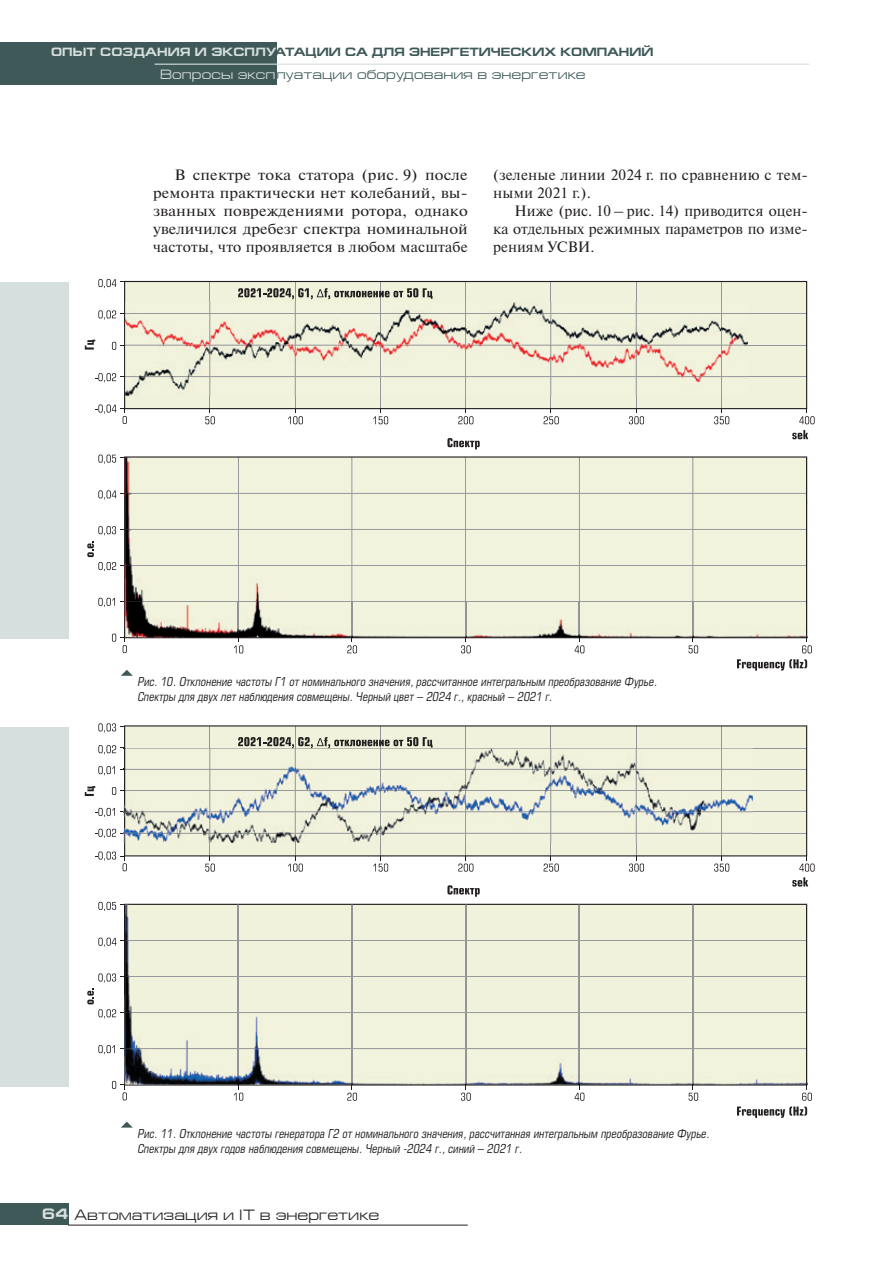
<style>
.page{position:relative;width:893px;height:1263px;background:#fff}
.page>*{position:absolute;margin:0;border:0;box-sizing:border-box;transform-origin:0 0}
.t1{font:15px/18px "Newton C";letter-spacing:.01em;color:#231f20;text-align:justify;scale:1.09 1}
.t2{font:15px/18px "Newton C";letter-spacing:.01em;color:#231f20}
.t3{font:15px "Europe Ext";color:#231f20}
.t4{font:13.5px "Europe Ext";letter-spacing:.005em;color:#3f5959}
.t5{font:italic 12px/14.4px "Europe Cond";color:#231f20}
.t6{font:700 12px "Europe Ext";color:#3f5959}
.s1{color:#d6dfde}
.s2{font-weight:700;color:#d6dfde}
</style>
<div class="page">
<div style="left:0;top:1203px;width:68px;height:22px;background:#3f5959"></div>
<hr style="left:68px;top:1225px;width:400px;height:1px;background:#231f20">
<div style="left:0;top:43px;width:276px;height:42px;background:#3f5959"></div>
<hr style="left:155px;top:64px;width:654px;height:1px;background:#d6dfde">
<svg style="left:124px;top:281px;width:683px;height:128px;background:#e3e4d0"></svg>
<img style="left:126px;top:302px;width:622px;height:94px">
<img style="left:210px;top:302px;width:1px;height:94px">
<img style="left:295px;top:302px;width:1px;height:94px">
<img style="left:380px;top:302px;width:1px;height:94px">
<img style="left:465px;top:302px;width:1px;height:94px">
<img style="left:550px;top:302px;width:1px;height:94px">
<img style="left:636px;top:302px;width:1px;height:94px">
<img style="left:721px;top:302px;width:1px;height:94px">
<img style="left:126px;top:313px;width:622px;height:1px">
<img style="left:126px;top:345px;width:622px;height:1px">
<img style="left:126px;top:376px;width:622px;height:1px">
<img style="left:125px;top:302px;width:1px;height:94px">
<div style="left:173px;top:457px;width:635px;height:180px;background:#f2f3dc"></div>
<img style="left:238px;top:503px;width:1px;height:134px">
<img style="left:352px;top:503px;width:1px;height:134px">
<img style="left:465px;top:503px;width:1px;height:134px">
<img style="left:579px;top:503px;width:1px;height:134px">
<img style="left:693px;top:503px;width:1px;height:134px">
<img style="left:173px;top:529px;width:585px;height:1px">
<img style="left:173px;top:565px;width:585px;height:1px">
<img style="left:173px;top:601px;width:585px;height:1px">
<img style="left:125px;top:457px;width:682px;height:46px">
<img style="left:125px;top:502px;width:48px;height:135px">
<div style="left:758px;top:502px;width:49px;height:135px;background:#f2f3dc"></div>
<img style="left:173px;top:637px;width:586px;height:1px">
<svg style="left:792px;top:430px;width:16px;height:9px"></svg>
<svg style="left:85px;top:340px;width:10px;height:10px"></svg>
<svg style="left:205px;top:409px;width:10px;height:15px"></svg>
<svg style="left:288px;top:409px;width:15px;height:15px"></svg>
<svg style="left:373px;top:409px;width:15px;height:15px"></svg>
<svg style="left:458px;top:409px;width:15px;height:15px"></svg>
<svg style="left:544px;top:409px;width:15px;height:15px"></svg>
<svg style="left:629px;top:409px;width:15px;height:15px"></svg>
<svg style="left:714px;top:409px;width:15px;height:15px"></svg>
<svg style="left:799px;top:409px;width:16px;height:15px"></svg>
<svg style="left:238px;top:288px;width:195px;height:11px;background:#a4a496"></svg>
<svg style="left:447px;top:438px;width:33px;height:11px"></svg>
<svg style="left:98px;top:310px;width:27px;height:10px"></svg>
<svg style="left:98px;top:279px;width:27px;height:9px"></svg>
<svg style="left:112px;top:342px;width:13px;height:8px"></svg>
<svg style="left:95px;top:373px;width:30px;height:9px"></svg>
<svg style="left:95px;top:404px;width:32px;height:20px"></svg>
<svg style="left:737px;top:659px;width:70px;height:12px"></svg>
<svg style="left:234px;top:638px;width:9px;height:15px"></svg>
<svg style="left:347px;top:638px;width:10px;height:15px"></svg>
<svg style="left:461px;top:638px;width:10px;height:15px"></svg>
<svg style="left:575px;top:638px;width:9px;height:15px"></svg>
<svg style="left:688px;top:638px;width:10px;height:15px"></svg>
<svg style="left:802px;top:638px;width:10px;height:15px"></svg>
<svg style="left:98px;top:526px;width:27px;height:9px"></svg>
<svg style="left:98px;top:598px;width:27px;height:9px"></svg>
<svg style="left:98px;top:455px;width:27px;height:9px"></svg>
<svg style="left:98px;top:490px;width:27px;height:9px"></svg>
<svg style="left:112px;top:634px;width:15px;height:19px"></svg>
<svg style="left:87px;top:541px;width:38px;height:30px"></svg>
<svg style="left:124px;top:725px;width:683px;height:131px;background:#e5e6d2"></svg>
<img style="left:124px;top:748px;width:629px;height:95px">
<img style="left:210px;top:748px;width:1px;height:95px">
<img style="left:295px;top:748px;width:1px;height:95px">
<img style="left:380px;top:748px;width:1px;height:95px">
<img style="left:465px;top:748px;width:1px;height:95px">
<img style="left:550px;top:748px;width:1px;height:95px">
<img style="left:636px;top:748px;width:1px;height:95px">
<img style="left:721px;top:748px;width:1px;height:95px">
<img style="left:125px;top:769px;width:628px;height:1px">
<img style="left:125px;top:790px;width:628px;height:1px">
<img style="left:125px;top:811px;width:628px;height:1px">
<img style="left:125px;top:833px;width:628px;height:1px">
<img style="left:807px;top:904px;width:1px;height:180px">
<img style="left:125px;top:904px;width:682px;height:180px">
<svg style="left:85px;top:786px;width:10px;height:10px"></svg>
<svg style="left:205px;top:856px;width:10px;height:16px"></svg>
<svg style="left:288px;top:856px;width:15px;height:16px"></svg>
<svg style="left:373px;top:856px;width:15px;height:16px"></svg>
<svg style="left:458px;top:856px;width:15px;height:16px"></svg>
<svg style="left:544px;top:856px;width:15px;height:16px"></svg>
<svg style="left:629px;top:856px;width:15px;height:16px"></svg>
<svg style="left:714px;top:856px;width:15px;height:16px"></svg>
<svg style="left:792px;top:856px;width:23px;height:30px"></svg>
<svg style="left:238px;top:737px;width:195px;height:11px;background:#a3a395"></svg>
<svg style="left:447px;top:885px;width:33px;height:12px"></svg>
<svg style="left:98px;top:766px;width:27px;height:9px"></svg>
<svg style="left:98px;top:745px;width:27px;height:9px"></svg>
<svg style="left:98px;top:723px;width:27px;height:9px"></svg>
<svg style="left:112px;top:787px;width:13px;height:8px"></svg>
<svg style="left:95px;top:808px;width:30px;height:9px"></svg>
<svg style="left:95px;top:829px;width:30px;height:9px"></svg>
<svg style="left:95px;top:851px;width:32px;height:20px"></svg>
<svg style="left:234px;top:1085px;width:9px;height:16px"></svg>
<svg style="left:347px;top:1085px;width:10px;height:16px"></svg>
<svg style="left:461px;top:1085px;width:10px;height:16px"></svg>
<svg style="left:575px;top:1085px;width:9px;height:16px"></svg>
<svg style="left:688px;top:1085px;width:10px;height:16px"></svg>
<svg style="left:737px;top:1085px;width:75px;height:33px"></svg>
<svg style="left:98px;top:973px;width:27px;height:9px"></svg>
<svg style="left:98px;top:1045px;width:27px;height:9px"></svg>
<svg style="left:98px;top:902px;width:27px;height:9px"></svg>
<svg style="left:98px;top:938px;width:27px;height:9px"></svg>
<svg style="left:112px;top:1081px;width:15px;height:19px"></svg>
<svg style="left:87px;top:988px;width:38px;height:30px"></svg>
<div style="left:0;top:283px;width:68px;height:356px;background:#d6dfde"></div>
<div style="left:0;top:727px;width:68px;height:359px;background:#d6dfde"></div>
<svg style="left:121px;top:670px;width:12px;height:6px"></svg>
<svg style="left:121px;top:1121px;width:11px;height:6px"></svg>
<p class="t6" style="left:51px;top:45px;width:604px"><span class="s1">ОПЫТ СОЗДАНИЯ И ЭКСПЛУ</span>АТАЦИИ СА ДЛЯ ЭНЕРГЕТИЧЕСКИХ КОМПАНИЙ</p>
<p class="t4" style="left:160px;top:67px;width:427px"><span class="s1">Вопросы эксп</span>луатации оборудования в энергетике</p>
<p class="t1" style="left:153px;top:166px;width:290px;text-indent:21px">В спектре тока статора (рис. 9) после ремонта практически нет колебаний, вы&shy;званных повреждениями ротора, однако увеличился дребезг спектра номинальной частоты, что проявляется в любом масштабе</p>
<p class="t2" style="left:493px;top:166px;width:316px">(зеленые линии 2024 г. по сравнению с тем&shy;ными 2021 г.).</p>
<p class="t2" style="left:493px;top:202px;width:316px;text-align:justify;text-indent:21px">Ниже (рис. 10 – рис. 14) приводится оцен&shy;ка отдельных режимных параметров по изме&shy;рениям УСВИ.</p>
<p class="t5" style="left:138px;top:675px;width:521px">Рис. 10. Отклонение частоты Г1 от номинального значения, рассчитанное интегральным преобразование Фурье.<br>Спектры для двух лет наблюдения совмещены. Черный цвет – 2024 г., красный – 2021 г.</p>
<p class="t5" style="left:138px;top:1126px;width:573px">Рис. 11. Отклонение частоты генератора Г2 от номинального значения, рассчитанная интегральным преобразование Фурье.<br>Спектры для двух годов наблюдения совмещены. Черный -2024 г., синий – 2021 г.</p>
<p class="t3" style="left:42px;top:1206px;width:339px"><span class="s2">64</span> Автоматизация и IT в энергетике</p>
</div>
